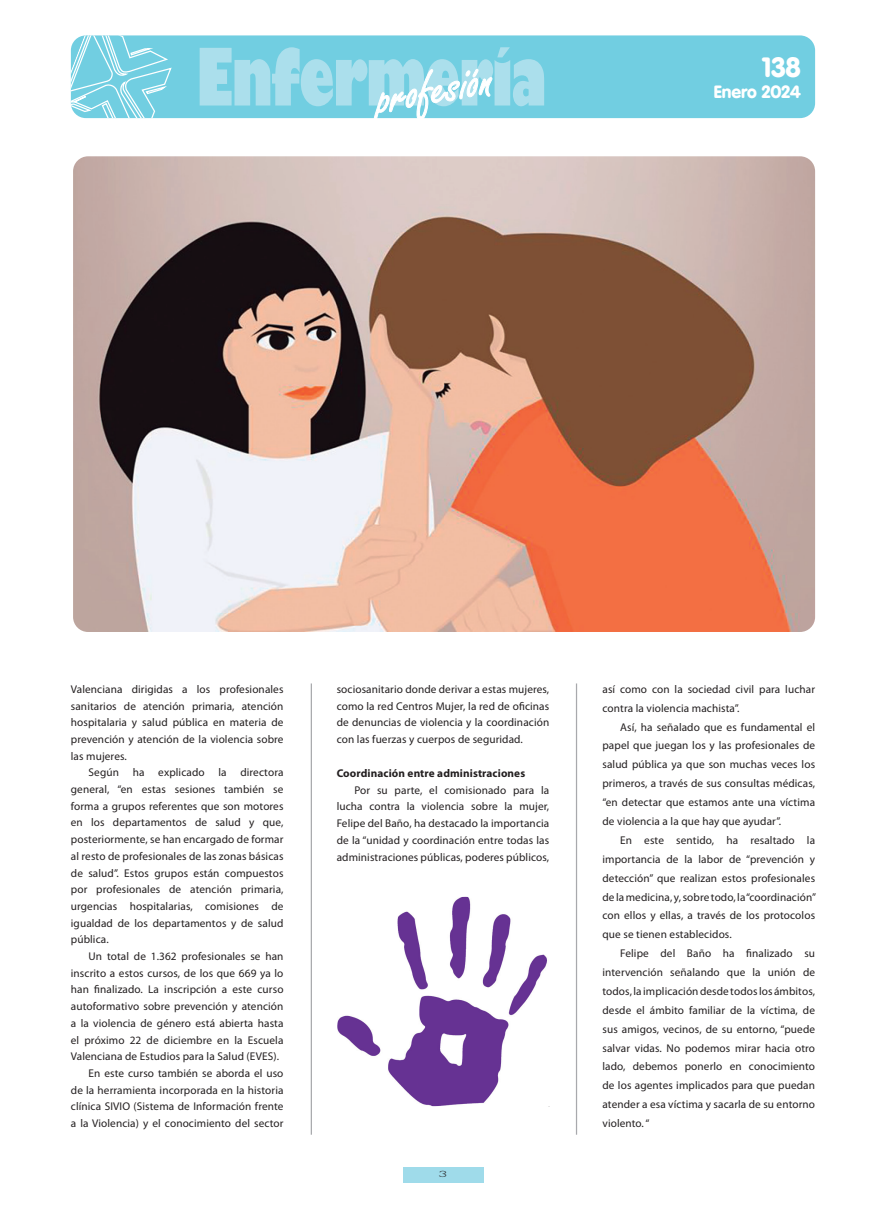
<style>
.page{position:relative;width:886px;height:1205px;background:#fff}
.page>*{position:absolute;margin:0;border:0;box-sizing:border-box;transform-origin:0 0}
.t1{font:900 27.5px "VAG Rounded";color:#fff}
.t2{font:900 17.5px "VAG Rounded";color:#fff}
.t3{font:11.25px/16.8px "Myriad Pro";letter-spacing:.01em;color:#231f20;text-align:justify}
.t4{font:700 11.25px "Myriad Pro";letter-spacing:.01em;color:#231f20}
.t5{font:300 8.12px "Futura";color:#231f20;scale:2 1}
</style>
<div class="page">
<div style="left:71px;top:35px;width:744px;height:83px;background:#71cee1;border-radius:15px"></div>
<svg style="left:71px;top:35px;width:102px;height:83px"></svg>
<svg style="left:200px;top:47px;width:344px;height:72px"></svg>
<div style="left:403px;top:1167px;width:80px;height:15px;background:#9fdbea"></div>
<img style="left:73px;top:156px;width:742px;height:476px">
<hr style="left:311px;top:683px;width:1px;height:451px;background:#a8a9ad">
<img style="left:337px;top:897px;width:210px;height:209px">
<hr style="left:576px;top:683px;width:1px;height:451px;background:#a8a9ad">
<p class="t1" style="left:762px;top:50px;width:40px">138</p>
<p class="t2" style="left:714px;top:81px;width:89px">Enero 2024</p>
<p class="t3" style="left:71px;top:681px;width:214px">Valenciana dirigidas a los profesionales sanitarios de atención primaria, atención hospitalaria y salud pública en materia de prevención y atención de la violencia sobre las mujeres.</p>
<p class="t3" style="left:71px;top:764px;width:214px;text-indent:18px">Según ha explicado la directora general, “en estas sesiones también se forma a grupos referentes que son motores en los departamentos de salud y que, posteriormente, se han encargado de formar al resto de profesionales de las zonas básicas de salud”. Estos grupos están compuestos por profesionales de atención primaria, urgencias hospitalarias, comisiones de igualdad de los departamentos y de salud pública.</p>
<p class="t3" style="left:71px;top:948px;width:214px;text-indent:18px">Un total de 1.362 profesionales se han inscrito a estos cursos, de los que 669 ya lo han finalizado. La inscripción a este curso autoformativo sobre prevención y atención a la violencia de género está abierta hasta el próximo 22 de diciembre en la Escuela Valenciana de Estudios para la Salud (EVES).</p>
<p class="t3" style="left:71px;top:1065px;width:214px;text-indent:18px">En este curso también se aborda el uso de la herramienta incorporada en la historia clínica SIVIO (Sistema de Información frente a la Violencia) y el conocimiento del sector</p>
<p class="t3" style="left:337px;top:681px;width:214px">sociosanitario donde derivar a estas mujeres, como la red Centros Mujer, la red de oficinas de denuncias de violencia y la coordinación con las fuerzas y cuerpos de seguridad.</p>
<p class="t4" style="left:337px;top:767px;width:190px">Coordinación entre administraciones</p>
<p class="t3" style="left:337px;top:781px;width:214px;text-indent:18px">Por su parte, el comisionado para la lucha contra la violencia sobre la mujer, Felipe del Baño, ha destacado la importancia de la “unidad y coordinación entre todas las administraciones públicas, poderes públicos,</p>
<p class="t5" style="left:438px;top:1169px;width:7px">3</p>
<p class="t3" style="left:602px;top:680px;width:214px;line-height:18.9px">así como con la sociedad civil para luchar contra la violencia machista”.</p>
<p class="t3" style="left:602px;top:717px;width:214px;line-height:18.9px;text-indent:18px">Así, ha señalado que es fundamental el papel que juegan los y las profesionales de salud pública ya que son muchas veces los primeros, a través de sus consultas médicas, “en detectar que estamos ante una víctima de violencia a la que hay que ayudar”.</p>
<p class="t3" style="left:602px;top:831px;width:215px;line-height:18.9px;text-indent:18px">En este sentido, ha resaltado la importancia de la labor de “prevención y detección” que realizan estos profesionales de la medicina, y, sobre todo, la “coordinación” con ellos y ellas, a través de los protocolos que se tienen establecidos.</p>
<p class="t3" style="left:602px;top:944px;width:214px;line-height:18.9px;text-indent:18px">Felipe del Baño ha finalizado su intervención señalando que la unión de todos, la implicación desde todos los ámbitos, desde el ámbito familiar de la víctima, de sus amigos, vecinos, de su entorno, “puede salvar vidas. No podemos mirar hacia otro lado, debemos ponerlo en conocimiento de los agentes implicados para que puedan atender a esa víctima y sacarla de su entorno violento. “</p>
</div>
